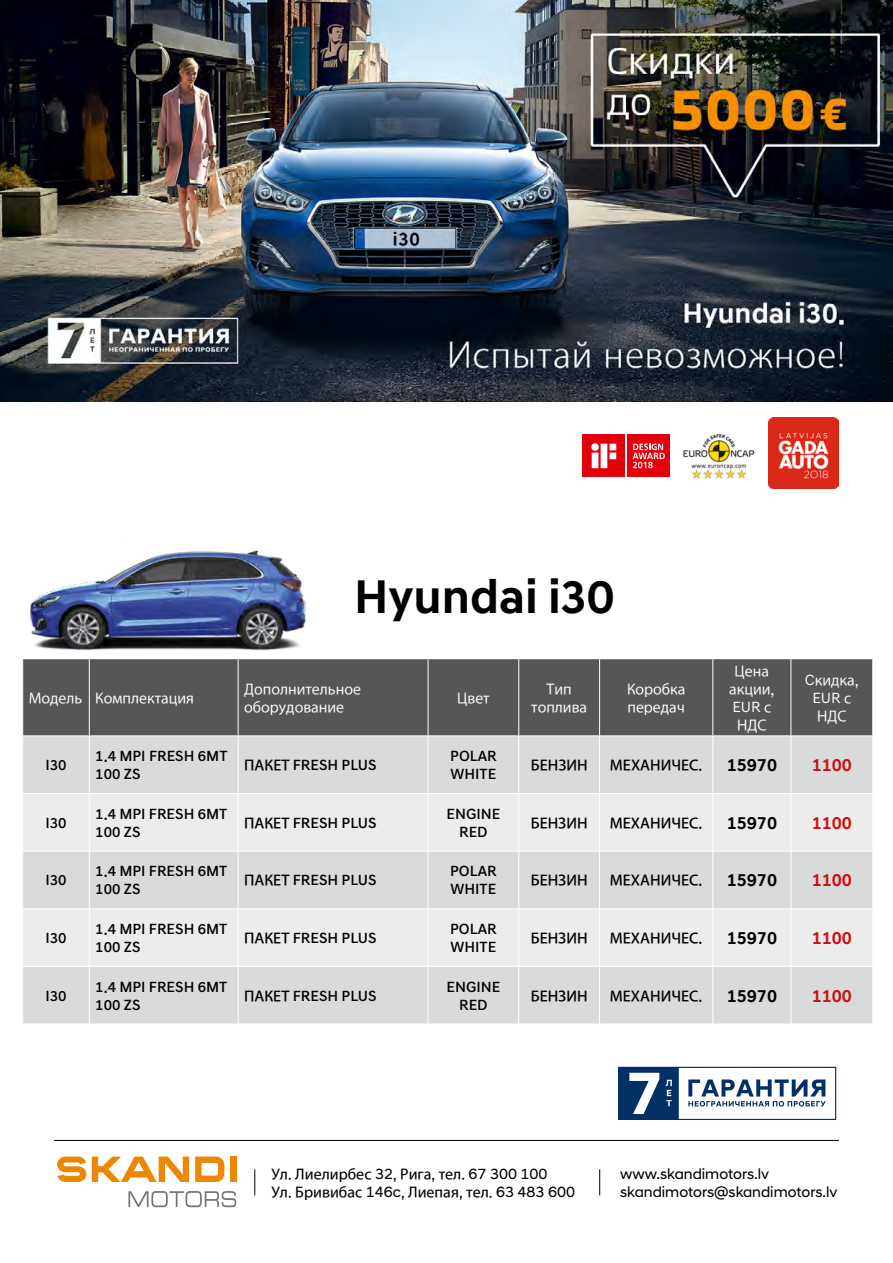
<style>
.page{position:relative;width:893px;height:1263px;background:#fff}
.page>*{position:absolute;margin:0;border:0;box-sizing:border-box;transform-origin:0 0}
.t1{font:700 48px "Hyundai Sans Text";color:#000}
.t2{font:18px "Hyundai Sans Text KR Bold";color:#000}
.t3{font:18px "Hyundai Sans Text KR Bold";color:#cd1013}
.t4{font:15px/18px "Hyundai Sans Text KR Medium";color:#000}
.t5{font:15px/18px "Hyundai Sans Text KR Regular";color:#fff;text-align:center}
.t6{font:15px/18px "Hyundai Sans Head KR Regular";color:#000}
.t7{font:15px/18px "Hyundai Sans Head";color:#000}
</style>
<div class="page">
<img style="left:0;top:0;width:893px;height:402px">
<div style="left:230px;top:1156px;width:6px;height:26px;background:#ee8700"></div>
<svg style="left:195px;top:1156px;width:29px;height:26px"></svg>
<svg style="left:92px;top:1156px;width:97px;height:26px"></svg>
<svg style="left:57px;top:1156px;width:29px;height:26px"></svg>
<svg style="left:128px;top:1191px;width:108px;height:16px"></svg>
<hr style="left:54px;top:1140px;width:785px;height:1px;background:#000">
<svg style="left:254px;top:1169px;width:1px;height:26px"></svg>
<svg style="left:599px;top:1169px;width:1px;height:26px"></svg>
<svg style="left:618px;top:1067px;width:218px;height:53px"></svg>
<img style="left:30px;top:550px;width:276px;height:101px">
<svg style="left:581px;top:432px;width:91px;height:47px"></svg>
<div style="left:583px;top:435px;width:42px;height:42px;background:#e3000b"></div>
<svg style="left:591px;top:443px;width:25px;height:25px"></svg>
<div style="left:627px;top:435px;width:43px;height:42px;background:#e3000b"></div>
<svg style="left:632px;top:444px;width:33px;height:24px"></svg>
<img style="left:683px;top:434px;width:72px;height:45px">
<img style="left:768px;top:417px;width:71px;height:71px">
<div style="left:23px;top:659px;width:849px;height:76px;background:#565655"></div>
<div style="left:23px;top:736px;width:849px;height:287px;background:#d9dada"></div>
<svg style="left:23px;top:794px;width:849px;height:172px;background:#e5e6e6"></svg>
<hr style="left:89px;top:736px;width:1px;height:57px;background:#fff">
<hr style="left:238px;top:736px;width:1px;height:57px;background:#fff">
<hr style="left:428px;top:736px;width:1px;height:57px;background:#fff">
<hr style="left:518px;top:736px;width:1px;height:57px;background:#fff">
<hr style="left:599px;top:736px;width:1px;height:57px;background:#fff">
<hr style="left:712px;top:736px;width:1px;height:57px;background:#fff">
<hr style="left:791px;top:736px;width:1px;height:57px;background:#fff">
<hr style="left:22px;top:793px;width:67px;height:1px;background:#fff">
<hr style="left:89px;top:793px;width:149px;height:1px;background:#fff">
<hr style="left:89px;top:794px;width:1px;height:57px;background:#fff">
<hr style="left:238px;top:793px;width:190px;height:1px;background:#fff">
<hr style="left:238px;top:794px;width:1px;height:57px;background:#fff">
<hr style="left:428px;top:793px;width:91px;height:1px;background:#fff">
<hr style="left:428px;top:794px;width:1px;height:57px;background:#fff">
<hr style="left:519px;top:793px;width:81px;height:1px;background:#fff">
<hr style="left:518px;top:794px;width:1px;height:57px;background:#fff">
<hr style="left:600px;top:793px;width:113px;height:1px;background:#fff">
<hr style="left:599px;top:794px;width:1px;height:57px;background:#fff">
<hr style="left:713px;top:793px;width:78px;height:1px;background:#fff">
<hr style="left:712px;top:794px;width:1px;height:57px;background:#fff">
<hr style="left:791px;top:793px;width:82px;height:1px;background:#fff">
<hr style="left:791px;top:794px;width:1px;height:57px;background:#fff">
<hr style="left:22px;top:851px;width:67px;height:1px;background:#fff">
<hr style="left:89px;top:851px;width:149px;height:1px;background:#fff">
<hr style="left:89px;top:851px;width:1px;height:57px;background:#fff">
<hr style="left:238px;top:851px;width:190px;height:1px;background:#fff">
<hr style="left:238px;top:851px;width:1px;height:57px;background:#fff">
<hr style="left:428px;top:851px;width:91px;height:1px;background:#fff">
<hr style="left:428px;top:851px;width:1px;height:57px;background:#fff">
<hr style="left:519px;top:851px;width:81px;height:1px;background:#fff">
<hr style="left:518px;top:851px;width:1px;height:57px;background:#fff">
<hr style="left:600px;top:851px;width:113px;height:1px;background:#fff">
<hr style="left:599px;top:851px;width:1px;height:57px;background:#fff">
<hr style="left:713px;top:851px;width:78px;height:1px;background:#fff">
<hr style="left:712px;top:851px;width:1px;height:57px;background:#fff">
<hr style="left:791px;top:851px;width:82px;height:1px;background:#fff">
<hr style="left:791px;top:851px;width:1px;height:57px;background:#fff">
<hr style="left:22px;top:908px;width:67px;height:1px;background:#fff">
<hr style="left:89px;top:908px;width:149px;height:1px;background:#fff">
<hr style="left:89px;top:909px;width:1px;height:57px;background:#fff">
<hr style="left:238px;top:908px;width:190px;height:1px;background:#fff">
<hr style="left:238px;top:909px;width:1px;height:57px;background:#fff">
<hr style="left:428px;top:908px;width:91px;height:1px;background:#fff">
<hr style="left:428px;top:909px;width:1px;height:57px;background:#fff">
<hr style="left:519px;top:908px;width:81px;height:1px;background:#fff">
<hr style="left:518px;top:909px;width:1px;height:57px;background:#fff">
<hr style="left:600px;top:908px;width:113px;height:1px;background:#fff">
<hr style="left:599px;top:909px;width:1px;height:57px;background:#fff">
<hr style="left:713px;top:908px;width:78px;height:1px;background:#fff">
<hr style="left:712px;top:909px;width:1px;height:57px;background:#fff">
<hr style="left:791px;top:908px;width:82px;height:1px;background:#fff">
<hr style="left:791px;top:909px;width:1px;height:57px;background:#fff">
<hr style="left:22px;top:966px;width:67px;height:1px;background:#fff">
<hr style="left:89px;top:966px;width:149px;height:1px;background:#fff">
<hr style="left:89px;top:967px;width:1px;height:56px;background:#fff">
<hr style="left:238px;top:966px;width:190px;height:1px;background:#fff">
<hr style="left:238px;top:967px;width:1px;height:56px;background:#fff">
<hr style="left:428px;top:966px;width:91px;height:1px;background:#fff">
<hr style="left:428px;top:967px;width:1px;height:56px;background:#fff">
<hr style="left:519px;top:966px;width:81px;height:1px;background:#fff">
<hr style="left:518px;top:967px;width:1px;height:56px;background:#fff">
<hr style="left:600px;top:966px;width:113px;height:1px;background:#fff">
<hr style="left:599px;top:967px;width:1px;height:56px;background:#fff">
<hr style="left:713px;top:966px;width:78px;height:1px;background:#fff">
<hr style="left:712px;top:967px;width:1px;height:56px;background:#fff">
<hr style="left:791px;top:966px;width:82px;height:1px;background:#fff">
<hr style="left:791px;top:967px;width:1px;height:56px;background:#fff">
<hr style="left:89px;top:659px;width:1px;height:76px;background:#fff">
<hr style="left:238px;top:659px;width:1px;height:76px;background:#fff">
<hr style="left:428px;top:659px;width:1px;height:76px;background:#fff">
<hr style="left:518px;top:659px;width:1px;height:76px;background:#fff">
<hr style="left:599px;top:659px;width:1px;height:76px;background:#fff">
<hr style="left:712px;top:659px;width:1px;height:76px;background:#fff">
<hr style="left:791px;top:659px;width:1px;height:76px;background:#fff">
<h1 class="t1" style="left:354px;top:567px;width:263px">Hyundai i30</h1>
<p class="t5" style="left:29px;top:689px;width:167px">Модель Комплектация</p>
<p class="t5" style="left:244px;top:680px;width:118px;text-align:left">Дополнительное оборудование</p>
<p class="t5" style="left:457px;top:689px;width:34px">Цвет</p>
<p class="t5" style="left:531px;top:680px;width:57px">Тип топлива</p>
<p class="t5" style="left:627px;top:680px;width:60px;text-align:left">Коробка передач</p>
<p class="t5" style="left:729px;top:662px;width:47px">Цена акции,<br>EUR с<br>НДС</p>
<p class="t5" style="left:805px;top:671px;width:55px">Cкидка,<br>EUR с<br>НДС</p>
<p class="t4" style="left:45px;top:756px;width:23px">I30</p>
<p class="t4" style="left:95px;top:747px;width:134px">1.4 MPI FRESH 6MT<br>100 ZS</p>
<p class="t4" style="left:244px;top:756px;width:134px">ПАКЕТ FRESH PLUS</p>
<p class="t4" style="left:450px;top:747px;width:48px">POLAR<br>WHITE</p>
<p class="t4" style="left:531px;top:756px;width:58px">БЕНЗИН</p>
<p class="t4" style="left:610px;top:756px;width:94px">МЕХАНИЧЕС.</p>
<p class="t2" style="left:727px;top:754px;width:52px">15970</p>
<p class="t3" style="left:812px;top:754px;width:42px">1100</p>
<p class="t4" style="left:45px;top:813px;width:23px">I30</p>
<p class="t4" style="left:95px;top:804px;width:134px">1.4 MPI FRESH 6MT<br>100 ZS</p>
<p class="t4" style="left:244px;top:813px;width:134px">ПАКЕТ FRESH PLUS</p>
<p class="t4" style="left:446px;top:804px;width:55px;text-align:center">ENGINE<br>RED</p>
<p class="t4" style="left:531px;top:813px;width:58px">БЕНЗИН</p>
<p class="t4" style="left:610px;top:813px;width:94px">МЕХАНИЧЕС.</p>
<p class="t2" style="left:727px;top:811px;width:52px">15970</p>
<p class="t3" style="left:812px;top:811px;width:42px">1100</p>
<p class="t4" style="left:45px;top:871px;width:23px">I30</p>
<p class="t4" style="left:95px;top:862px;width:134px">1.4 MPI FRESH 6MT<br>100 ZS</p>
<p class="t4" style="left:244px;top:871px;width:134px">ПАКЕТ FRESH PLUS</p>
<p class="t4" style="left:450px;top:862px;width:48px">POLAR<br>WHITE</p>
<p class="t4" style="left:531px;top:871px;width:58px">БЕНЗИН</p>
<p class="t4" style="left:610px;top:871px;width:94px">МЕХАНИЧЕС.</p>
<p class="t2" style="left:727px;top:869px;width:52px">15970</p>
<p class="t3" style="left:812px;top:869px;width:42px">1100</p>
<p class="t4" style="left:45px;top:929px;width:23px">I30</p>
<p class="t4" style="left:95px;top:920px;width:134px">1.4 MPI FRESH 6MT<br>100 ZS</p>
<p class="t4" style="left:244px;top:929px;width:134px">ПАКЕТ FRESH PLUS</p>
<p class="t4" style="left:450px;top:920px;width:48px">POLAR<br>WHITE</p>
<p class="t4" style="left:531px;top:929px;width:58px">БЕНЗИН</p>
<p class="t4" style="left:610px;top:929px;width:94px">МЕХАНИЧЕС.</p>
<p class="t2" style="left:727px;top:927px;width:52px">15970</p>
<p class="t3" style="left:812px;top:927px;width:42px">1100</p>
<p class="t4" style="left:45px;top:986px;width:23px">I30</p>
<p class="t4" style="left:95px;top:977px;width:134px">1.4 MPI FRESH 6MT<br>100 ZS</p>
<p class="t4" style="left:244px;top:986px;width:134px">ПАКЕТ FRESH PLUS</p>
<p class="t4" style="left:446px;top:977px;width:55px;text-align:center">ENGINE<br>RED</p>
<p class="t4" style="left:531px;top:986px;width:58px">БЕНЗИН</p>
<p class="t4" style="left:610px;top:986px;width:94px">МЕХАНИЧЕС.</p>
<p class="t2" style="left:727px;top:984px;width:52px">15970</p>
<p class="t3" style="left:812px;top:984px;width:42px">1100</p>
<p class="t6" style="left:272px;top:1164px;width:305px">Ул. Лиелирбес 32, Рига, тел. 67 300 100<br>Ул. Бривибас 146c, Лиепая, тел. 63 483 600</p>
<p class="t7" style="left:620px;top:1165px;width:219px">www.skandimotors.lv skandimotors@skandimotors.lv</p>
</div>
